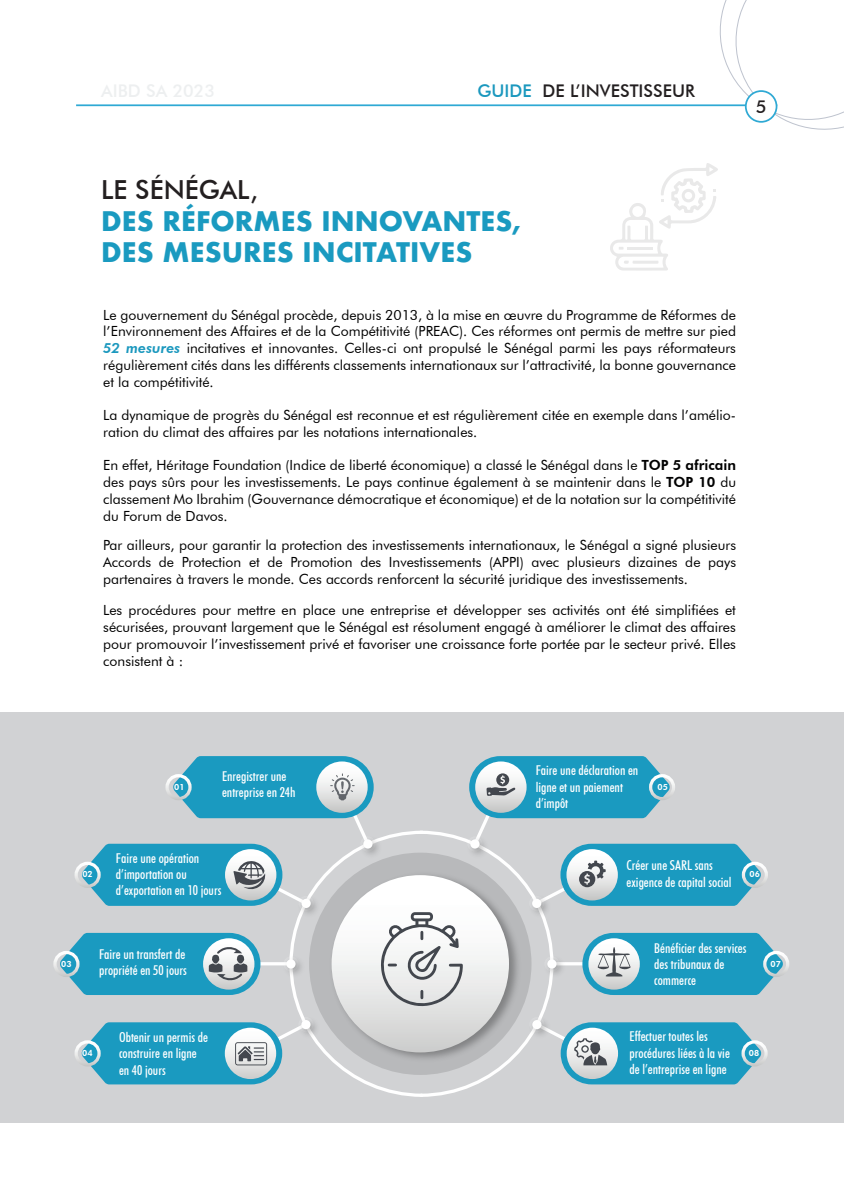
<style>
.page{position:relative;width:844px;height:1191px;background:#fff}
.page>*{position:absolute;margin:0;border:0;box-sizing:border-box;transform-origin:0 0}
.t1{font:700 26.25px/31.5px "Futura";color:#1a9ac0}
.t2{font:500 26.25px "Futura BT";color:#231f20}
.t3{font:500 17.85px "Futura BT";color:#231f20}
.t4{font:500 17.5px "Futura BT";color:#231f20}
.t5{font:14px/16.8px "Futura BT";color:#000001;text-align:justify}
.t6{font:500 condensed 13.47px/16.3px "Futura BT";color:#fff}
.t7{font:800 8.4px "Futura BT";color:#fff}
.s1{color:#1b98be}
.s2{font-weight:800;font-style:italic;color:#1b98be}
.s3{font-weight:800}
</style>
<div class="page">
<svg style="left:711px;top:0;width:132px;height:130px"></svg>
<hr style="left:76px;top:104px;width:701px;height:2px;background:#2fa9d4">
<div style="left:745px;top:91px;width:31px;height:31px;background:#fff;border-radius:50%"></div>
<div style="left:744px;top:90px;width:33px;height:33px;border:2px solid #2fa9d4;border-radius:50%"></div>
<div style="left:0;top:712px;width:843px;height:410px;background:#d1d2d4"></div>
<div style="left:763px;top:951px;width:26px;height:26px;border:3px solid #fff;border-radius:50%"></div>
<div style="left:53px;top:951px;width:26px;height:26px;border:3px solid #fff;border-radius:50%"></div>
<svg style="left:59px;top:756px;width:724px;height:341px"></svg>
<svg style="left:610px;top:163px;width:107px;height:107px"></svg>
<p class="t4" style="left:477px;top:80px;width:219px"><span class="s1">GUIDE</span> DE L’INVESTISSEUR</p>
<p class="t3" style="left:755px;top:95px;width:12px">5</p>
<h1 class="t2" style="left:101px;top:174px;width:158px">LE SÉNÉGAL,</h1>
<h1 class="t1" style="left:101px;top:205px;width:422px">DES RÉFORMES INNOVANTES,<br>DES MESURES INCITATIVES</h1>
<p class="t5" style="left:103px;top:306px;width:634px">Le gouvernement du Sénégal procède, depuis 2013, à la mise en œuvre du Programme de Réformes de l’Environnement des Affaires et de la Compétitivité (PREAC). Ces réformes ont permis de mettre sur pied <span class="s2">52 mesures</span> incitatives et innovantes. Celles-ci ont propulsé le Sénégal parmi les pays réformateurs régulièrement cités dans les différents classements internationaux sur l’attractivité, la bonne gouvernance et la compétitivité.</p>
<p class="t5" style="left:103px;top:406px;width:634px">La dynamique de progrès du Sénégal est reconnue et est régulièrement citée en exemple dans l’amélio&shy;ration du climat des affaires par les notations internationales.</p>
<p class="t5" style="left:103px;top:457px;width:634px">En effet, Héritage Foundation (Indice de liberté économique) a classé le Sénégal dans le <span class="s3">TOP 5 africain </span>des pays sûrs pour les investissements. Le pays continue également à se maintenir dans le <span class="s3">TOP 10</span> du classement Mo Ibrahim (Gouvernance démocratique et économique) et de la notation sur la compétitivité du Forum de Davos.</p>
<p class="t5" style="left:103px;top:537px;width:634px">Par ailleurs, pour garantir la protection des investissements internationaux, le Sénégal a signé plusieurs Accords de Protection et de Promotion des Investissements (APPI) avec plusieurs dizaines de pays partenaires à travers le monde. Ces accords renforcent la sécurité juridique des investissements.</p>
<p class="t5" style="left:103px;top:601px;width:634px">Les procédures pour mettre en place une entreprise et développer ses activités ont été simplifiées et sécurisées, prouvant largement que le Sénégal est résolument engagé à améliorer le climat des affaires pour promouvoir l’investissement privé et favoriser une croissance forte portée par le secteur privé. Elles consistent à :</p>
<p class="t7" style="left:82px;top:869px;width:12px">02</p>
<p class="t6" style="left:535px;top:762px;width:104px">Faire une déclaration en ligne et un paiement d’impôt</p>
<p class="t6" style="left:222px;top:767px;width:75px">Enregistrer une entreprise en 24h</p>
<p class="t7" style="left:174px;top:781px;width:12px">01</p>
<p class="t7" style="left:657px;top:781px;width:12px">05</p>
<p class="t6" style="left:116px;top:849px;width:107px">Faire une opération d’importation ou d’exportation en 10 jours</p>
<p class="t6" style="left:626px;top:857px;width:106px">Créer une SARL sans exigence de capital social</p>
<p class="t7" style="left:749px;top:869px;width:12px">06</p>
<p class="t7" style="left:61px;top:958px;width:12px">03</p>
<p class="t6" style="left:99px;top:946px;width:89px">Faire un transfert de propriété en 50 jours</p>
<p class="t6" style="left:654px;top:939px;width:94px">Bénéficier des services des tribunaux de commerce</p>
<p class="t7" style="left:770px;top:958px;width:12px">07</p>
<p class="t7" style="left:82px;top:1048px;width:12px">04</p>
<p class="t6" style="left:119px;top:1029px;width:90px">Obtenir un permis de construire en ligne en 40 jours</p>
<p class="t6" style="left:629px;top:1028px;width:102px">Effectuer toutes les procédures liées à la vie de l’entreprise en ligne</p>
<p class="t7" style="left:748px;top:1048px;width:12px">08</p>
</div>
